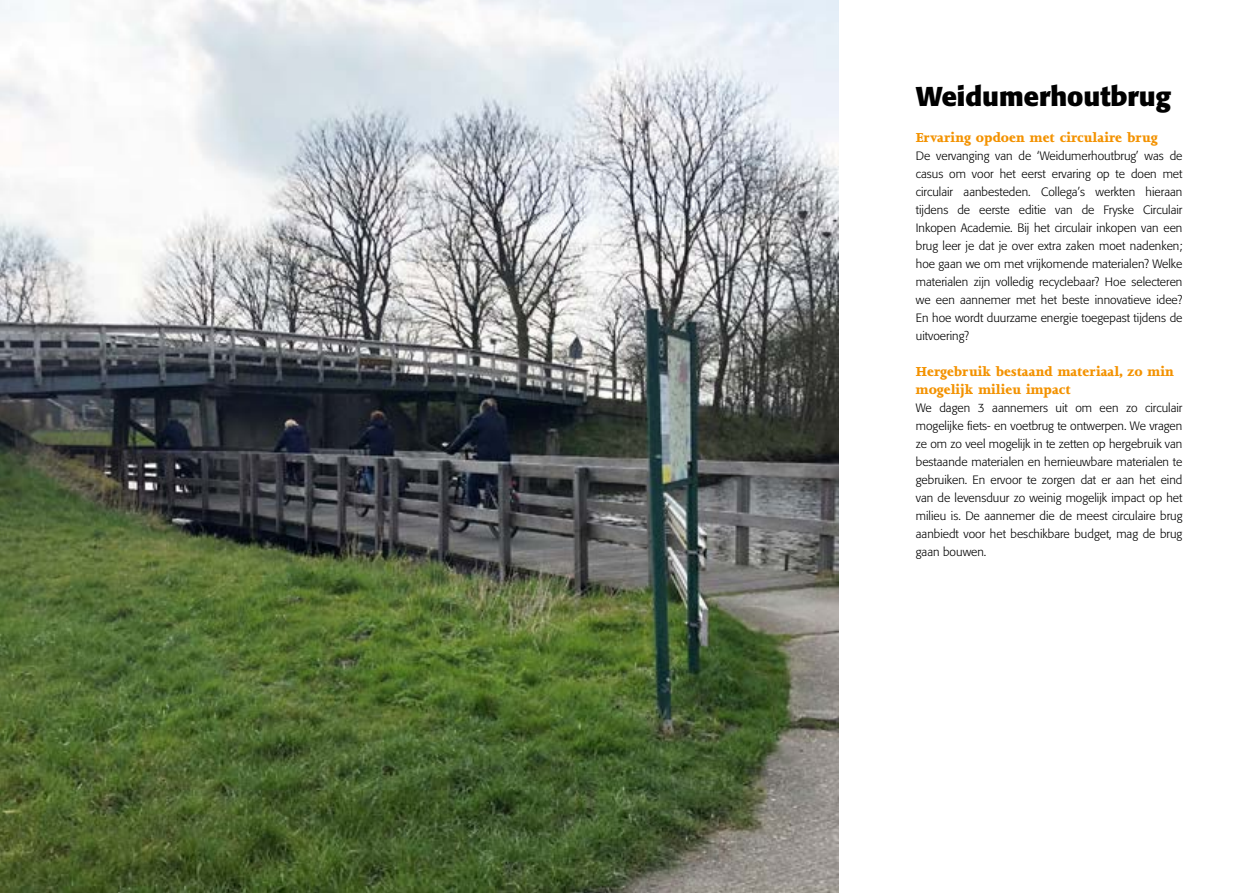
<style>
.page{position:relative;width:1259px;height:893px;background:#fff}
.page>*{position:absolute;margin:0;border:0;box-sizing:border-box;transform-origin:0 0}
.t1{font:700 27px "Formata";color:#000}
.t2{font:800 15px/18px "Joanna MT Std";color:#f39200}
.t3{font:300 12px/18px "Formata";color:#000;text-align:justify}
</style>
<div class="page">
<img style="left:0;top:0;width:839px;height:893px">
<h1 class="t1" style="left:916px;top:80px;width:257px">Weidumerhoutbrug</h1>
<p class="t2" style="left:916px;top:129px;width:243px">Ervaring opdoen met circulaire brug</p>
<p class="t3" style="left:916px;top:147px;width:268px">De vervanging van de ‘Weidumerhoutbrug’ was de casus om voor het eerst ervaring op te doen met circulair aanbesteden. Collega’s werkten hieraan tijdens de eerste editie van de Fryske Circulair Inkopen Academie. Bij het circulair inkopen van een brug leer je dat je over extra zaken moet nadenken; hoe gaan we om met vrijkomende materialen? Welke materialen zijn volledig recyclebaar? Hoe selecteren we een aannemer met het beste innovatieve idee?<br>En hoe wordt duurzame energie toegepast tijdens de uitvoering?</p>
<p class="t2" style="left:916px;top:363px;width:259px">Hergebruik bestaand materiaal, zo min mogelijk milieu impact</p>
<p class="t3" style="left:916px;top:399px;width:268px">We dagen 3 aannemers uit om een zo circulair mogelijke fiets- en voetbrug te ontwerpen. We vragen ze om zo veel mogelijk in te zetten op hergebruik van bestaande materialen en hernieuwbare materialen te gebruiken. En ervoor te zorgen dat er aan het eind van de levensduur zo weinig mogelijk impact op het milieu is. De aannemer die de meest circulaire brug aanbiedt voor het beschikbare budget, mag de brug gaan bouwen.</p>
</div>
